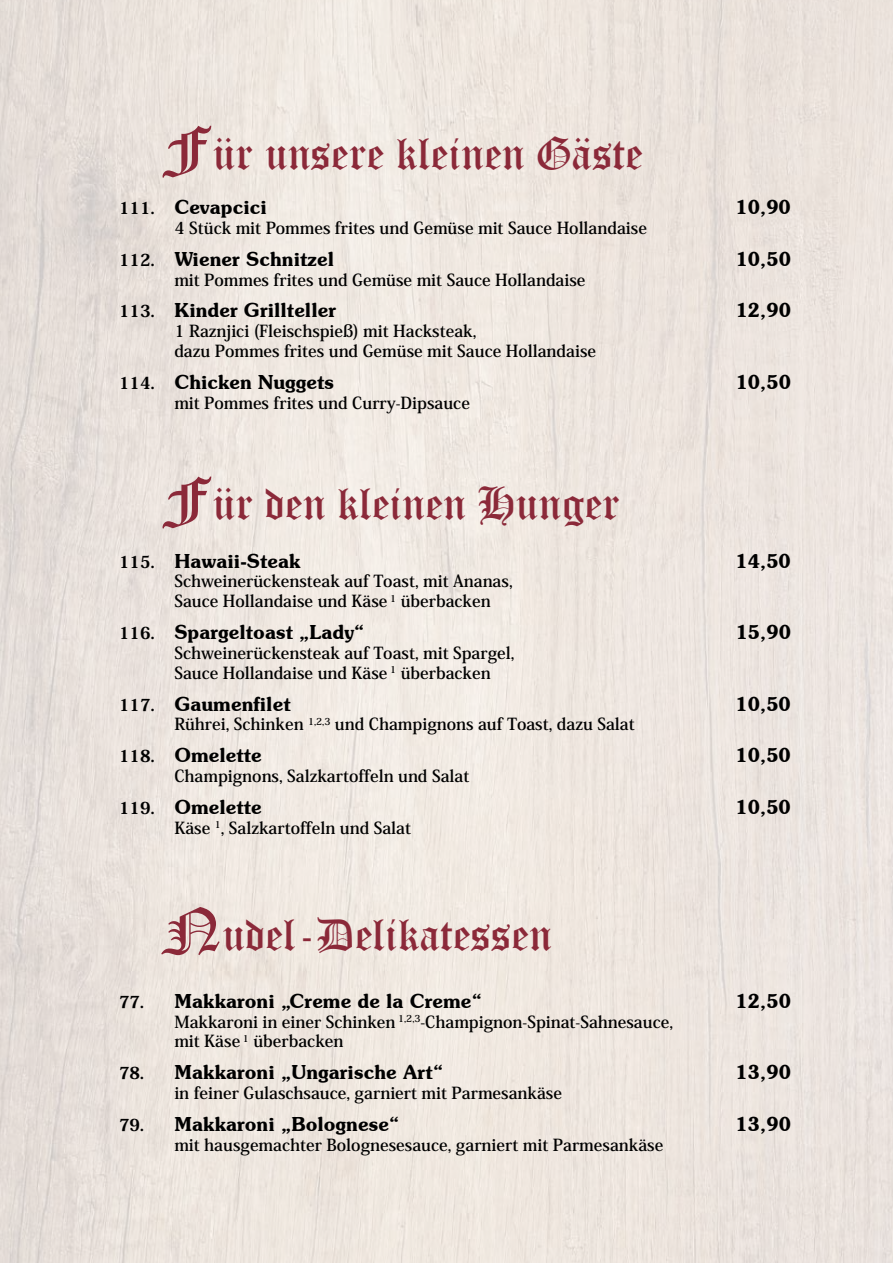
<style>
.page{position:relative;width:893px;height:1263px;background:#fff}
.page>*{position:absolute;margin:0;border:0;box-sizing:border-box;transform-origin:0 0}
.t1{font:45px "Old English Text";color:#8b2939}
.t2{font:600 19.5px "Souvenir IT Cby BT";color:#000}
.t3{font:700 16.5px/19.8px "Koz Min Pro";color:#000}
.s1{font-size:60px}
.s2{font-family:"Koz Min Pro";font-weight:800;font-size:16.5px}
</style>
<div class="page">
<img style="left:0;top:0;width:893px;height:1263px">
<h1 class="t1" style="left:162px;top:124px;width:483px"><span class="s1">F</span>ür unsere kleinen Gäste</h1>
<p class="t2" style="left:119px;top:195px;width:150px"><span class="s2">111.</span> Cevapcici</p>
<p class="t2" style="left:736px;top:195px;width:57px">10,90</p>
<p class="t3" style="left:174px;top:217px;width:474px">4 Stück mit Pommes frites und Gemüse mit Sauce Hollandaise</p>
<p class="t2" style="left:119px;top:247px;width:217px"><span class="s2">112.</span> Wiener Schnitzel</p>
<p class="t2" style="left:736px;top:247px;width:57px">10,50</p>
<p class="t3" style="left:174px;top:269px;width:413px">mit Pommes frites und Gemüse mit Sauce Hollandaise</p>
<p class="t2" style="left:119px;top:298px;width:219px"><span class="s2">113.</span> Kinder Grillteller</p>
<p class="t2" style="left:736px;top:298px;width:57px">12,90</p>
<p class="t3" style="left:174px;top:321px;width:423px">1 Raznjici (Fleischspieß) mit Hacksteak,<br>dazu Pommes frites und Gemüse mit Sauce Hollandaise</p>
<p class="t2" style="left:119px;top:370px;width:217px"><span class="s2">114.</span> Chicken Nuggets</p>
<p class="t2" style="left:736px;top:370px;width:57px">10,50</p>
<p class="t3" style="left:174px;top:392px;width:297px">mit Pommes frites und Curry-Dipsauce</p>
<h1 class="t1" style="left:162px;top:475px;width:460px"><span class="s1">F</span>ür den kleinen Hunger</h1>
<p class="t2" style="left:119px;top:548px;width:183px"><span class="s2">115.</span> Hawaii-Steak</p>
<p class="t2" style="left:736px;top:548px;width:57px">14,50</p>
<p class="t3" style="left:174px;top:571px;width:340px">Schweinerückensteak auf Toast, mit Ananas,<br>Sauce Hollandaise und Käse <sup>1</sup> überbacken</p>
<p class="t2" style="left:119px;top:620px;width:247px"><span class="s2">116.</span> Spargeltoast „Lady“</p>
<p class="t2" style="left:736px;top:620px;width:57px">15,90</p>
<p class="t3" style="left:174px;top:642px;width:342px">Schweinerückensteak auf Toast, mit Spargel,<br>Sauce Hollandaise und Käse <sup>1</sup> überbacken</p>
<p class="t2" style="left:119px;top:691px;width:173px"><span class="s2">117.</span> Gaumenfilet</p>
<p class="t2" style="left:736px;top:691px;width:57px">10,50</p>
<p class="t3" style="left:174px;top:714px;width:462px">Rührei, Schinken <sup>1,2,3</sup> und Champignons auf Toast, dazu Salat</p>
<p class="t2" style="left:119px;top:743px;width:144px"><span class="s2">118.</span> Omelette</p>
<p class="t2" style="left:736px;top:743px;width:57px">10,50</p>
<p class="t3" style="left:174px;top:765px;width:297px">Champignons, Salzkartoffeln und Salat</p>
<p class="t2" style="left:119px;top:795px;width:144px"><span class="s2">119.</span> Omelette</p>
<p class="t2" style="left:736px;top:795px;width:57px">10,50</p>
<p class="t3" style="left:174px;top:817px;width:238px">Käse <sup>1</sup>, Salzkartoffeln und Salat</p>
<h1 class="t1" style="left:162px;top:906px;width:392px"><span class="s1">N</span>udel-Delikatessen</h1>
<p class="t2" style="left:119px;top:988px;width:364px"><span class="s2">77.</span> Makkaroni „Creme de la Creme“</p>
<p class="t2" style="left:736px;top:988px;width:57px">12,50</p>
<p class="t3" style="left:174px;top:1011px;width:500px">Makkaroni in einer Schinken <sup>1,2,3</sup>-Champignon-Spinat-Sahnesauce, mit Käse <sup>1</sup> überbacken</p>
<p class="t2" style="left:119px;top:1060px;width:326px"><span class="s2">78.</span> Makkaroni „Ungarische Art“</p>
<p class="t2" style="left:736px;top:1060px;width:57px">13,90</p>
<p class="t3" style="left:174px;top:1082px;width:389px">in feiner Gulaschsauce, garniert mit Parmesankäse</p>
<p class="t2" style="left:119px;top:1112px;width:282px"><span class="s2">79.</span> Makkaroni „Bolognese“</p>
<p class="t2" style="left:736px;top:1112px;width:57px">13,90</p>
<p class="t3" style="left:174px;top:1134px;width:490px">mit hausgemachter Bolognesesauce, garniert mit Parmesankäse</p>
</div>
